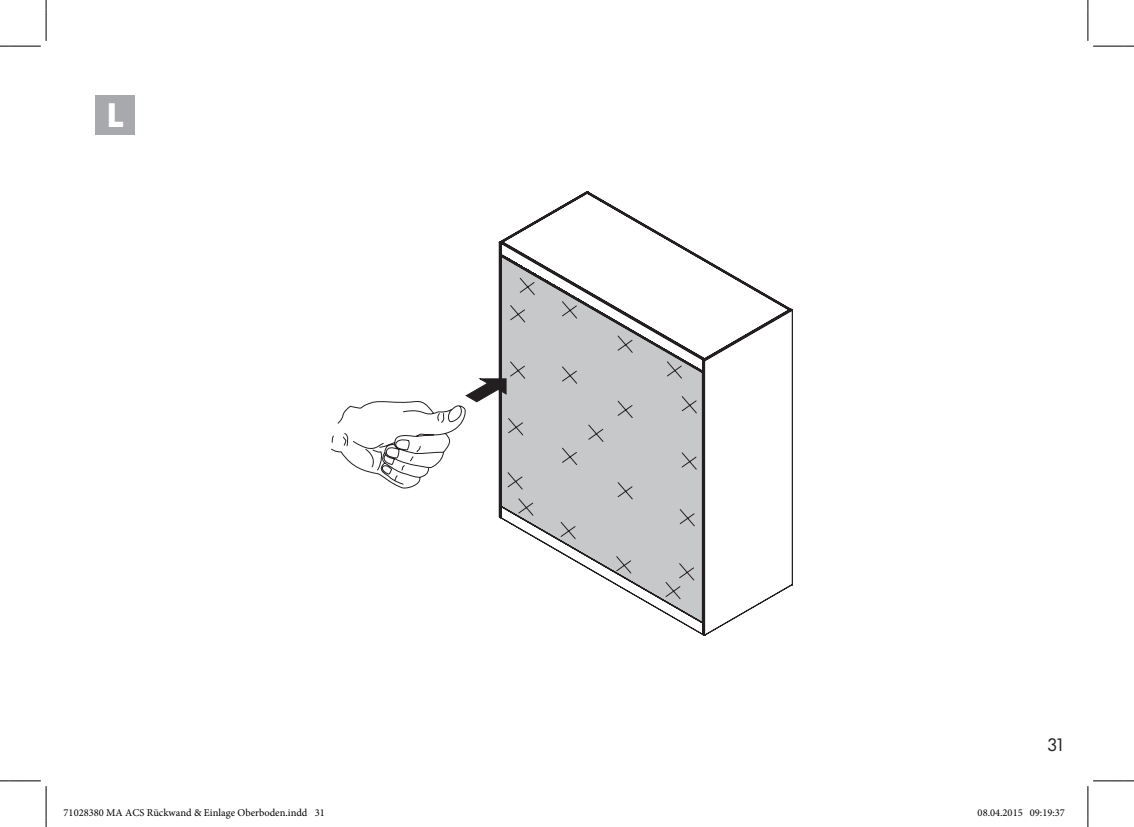
<style>
.page{position:relative;width:1134px;height:827px;background:#fff}
.page>*{position:absolute;margin:0;border:0;box-sizing:border-box;transform-origin:0 0}
.t1{font:700 31.5px "V Futura";color:#fff}
.t2{font:17.5px "V Futura";color:#231f20}
.t3{font:10.5px "Minion Pro";color:#000}
</style>
<div class="page">
<div style="left:95px;top:96px;width:40px;height:39px;background:#a8a9ad"></div>
<svg style="left:499px;top:191px;width:294px;height:445px"></svg>
<svg style="left:401px;top:277px;width:134px;height:212px"></svg>
<svg style="left:331px;top:378px;width:176px;height:110px"></svg>
<svg style="left:507px;top:301px;width:190px;height:298px"></svg>
<hr style="left:9px;top:46px;width:32px;height:1px;background:#000">
<hr style="left:1093px;top:46px;width:32px;height:1px;background:#000">
<hr style="left:9px;top:780px;width:32px;height:1px;background:#000">
<hr style="left:1093px;top:780px;width:32px;height:1px;background:#000">
<hr style="left:46px;top:9px;width:1px;height:32px;background:#000">
<hr style="left:46px;top:786px;width:1px;height:31px;background:#000">
<hr style="left:1088px;top:9px;width:1px;height:32px;background:#000">
<hr style="left:1088px;top:786px;width:1px;height:31px;background:#000">
<h1 class="t1" style="left:107px;top:95px;width:18px">L</h1>
<h2 class="t2" style="left:1048px;top:733px;width:17px">31</h2>
<p class="t3" style="left:64px;top:805px;width:263px">71028380 MA ACS Rückwand &amp; Einlage Oberboden.indd 31</p>
<p class="t3" style="left:978px;top:805px;width:89px">08.04.2015 09:19:37</p>
</div>
